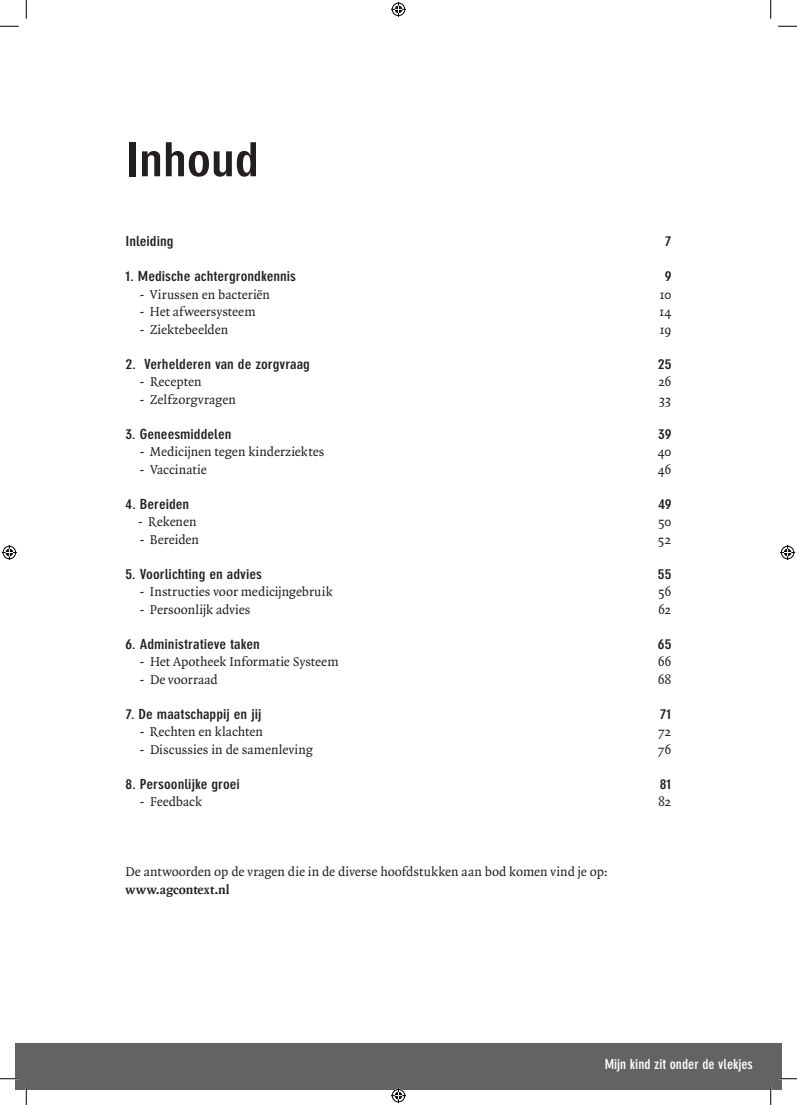
<style>
.page{position:relative;width:797px;height:1105px;background:#fff}
.page>*{position:absolute;margin:0;border:0;box-sizing:border-box;transform-origin:0 0}
.t1{font:700 condensed 46.25px "DIN Neuzeit Grotesk";letter-spacing:-.01em;color:#231f20;scale:1.3 1}
.t2{font:13.75px/17.5px "Quadraat";color:#231f20}
.t3{font:700 condensed 13.75px "DIN Neuzeit Grotesk";color:#231f20;scale:1.2 1}
.t4{font:700 condensed 13.75px "DIN Neuzeit Grotesk";color:#fff;scale:1.09 1}
.s1{font-weight:700}
</style>
<div class="page">
<div style="left:16px;top:1043px;width:10px;height:46px;background:#636366"></div>
<div style="left:26px;top:1043px;width:755px;height:46px;background:#636366"></div>
<svg style="left:0;top:25px;width:19px;height:2px"></svg>
<svg style="left:778px;top:25px;width:19px;height:2px"></svg>
<svg style="left:0;top:1078px;width:18px;height:1px"></svg>
<svg style="left:779px;top:1078px;width:18px;height:1px"></svg>
<svg style="left:25px;top:0;width:2px;height:19px"></svg>
<svg style="left:25px;top:1086px;width:2px;height:19px"></svg>
<svg style="left:770px;top:0;width:1px;height:19px"></svg>
<svg style="left:770px;top:1086px;width:1px;height:19px"></svg>
<svg style="left:391px;top:2px;width:15px;height:15px"></svg>
<svg style="left:391px;top:1088px;width:15px;height:15px"></svg>
<svg style="left:2px;top:545px;width:15px;height:15px"></svg>
<svg style="left:780px;top:545px;width:15px;height:15px"></svg>
<p class="t1" style="left:125px;top:142px;width:104px">Inhoud</p>
<p class="t3" style="left:125px;top:236px;width:42px">Inleiding</p>
<p class="t3" style="left:664px;top:236px;width:7px">7</p>
<p class="t3" style="left:125px;top:271px;width:144px">1. Medische achtergrondkennis</p>
<p class="t3" style="left:664px;top:271px;width:7px">9</p>
<p class="t2" style="left:140px;top:286px;width:132px">- Virussen en bacteriën</p>
<p class="t2" style="left:659px;top:286px;width:13px">10</p>
<p class="t2" style="left:140px;top:304px;width:117px">- Het afweersysteem</p>
<p class="t2" style="left:659px;top:304px;width:14px">14</p>
<p class="t2" style="left:140px;top:321px;width:90px">- Ziektebeelden</p>
<p class="t2" style="left:659px;top:321px;width:13px">19</p>
<p class="t3" style="left:125px;top:359px;width:155px">2. Verhelderen van de zorgvraag</p>
<p class="t3" style="left:658px;top:359px;width:13px">25</p>
<p class="t2" style="left:140px;top:374px;width:63px">- Recepten</p>
<p class="t2" style="left:658px;top:374px;width:15px">26</p>
<p class="t2" style="left:140px;top:391px;width:98px">- Zelfzorgvragen</p>
<p class="t2" style="left:658px;top:391px;width:15px">33</p>
<p class="t3" style="left:125px;top:429px;width:90px">3. Geneesmiddelen</p>
<p class="t3" style="left:658px;top:429px;width:13px">39</p>
<p class="t2" style="left:140px;top:444px;width:186px">- Medicijnen tegen kinderziektes</p>
<p class="t2" style="left:658px;top:444px;width:15px">40</p>
<p class="t2" style="left:140px;top:461px;width:69px">- Vaccinatie</p>
<p class="t2" style="left:658px;top:461px;width:15px">46</p>
<p class="t3" style="left:125px;top:499px;width:55px">4. Bereiden</p>
<p class="t3" style="left:658px;top:499px;width:12px">49</p>
<p class="t2" style="left:138px;top:514px;width:60px">- Rekenen</p>
<p class="t2" style="left:658px;top:514px;width:15px">50</p>
<p class="t2" style="left:140px;top:531px;width:61px">- Bereiden</p>
<p class="t2" style="left:658px;top:531px;width:15px">52</p>
<p class="t3" style="left:125px;top:569px;width:115px">5. Voorlichting en advies</p>
<p class="t3" style="left:658px;top:569px;width:13px">55</p>
<p class="t2" style="left:140px;top:584px;width:194px">- Instructies voor medicijngebruik</p>
<p class="t2" style="left:658px;top:584px;width:15px">56</p>
<p class="t2" style="left:140px;top:601px;width:112px">- Persoonlijk advies</p>
<p class="t2" style="left:658px;top:601px;width:15px">62</p>
<p class="t3" style="left:125px;top:639px;width:113px">6. Administratieve taken</p>
<p class="t3" style="left:658px;top:639px;width:13px">65</p>
<p class="t2" style="left:140px;top:654px;width:200px">- Het Apotheek Informatie Systeem</p>
<p class="t2" style="left:658px;top:654px;width:15px">66</p>
<p class="t2" style="left:140px;top:671px;width:79px">- De voorraad</p>
<p class="t2" style="left:657px;top:671px;width:15px">68</p>
<p class="t3" style="left:125px;top:709px;width:115px">7. De maatschappij en jij</p>
<p class="t3" style="left:659px;top:709px;width:11px">71</p>
<p class="t2" style="left:140px;top:724px;width:125px">- Rechten en klachten</p>
<p class="t2" style="left:658px;top:724px;width:15px">72</p>
<p class="t2" style="left:140px;top:741px;width:174px">- Discussies in de samenleving</p>
<p class="t2" style="left:658px;top:741px;width:15px">76</p>
<p class="t3" style="left:125px;top:779px;width:97px">8. Persoonlijke groei</p>
<p class="t3" style="left:659px;top:779px;width:11px">81</p>
<p class="t2" style="left:140px;top:794px;width:64px">- Feedback</p>
<p class="t2" style="left:658px;top:794px;width:15px">82</p>
<p class="t2" style="left:125px;top:864px;width:483px">De antwoorden op de vragen die in de diverse hoofdstukken aan bod komen vind je op: <span class="s1">www.agcontext.nl</span></p>
<p class="t4" style="left:604px;top:1059px;width:137px">Mijn kind zit onder de vlekjes</p>
</div>
